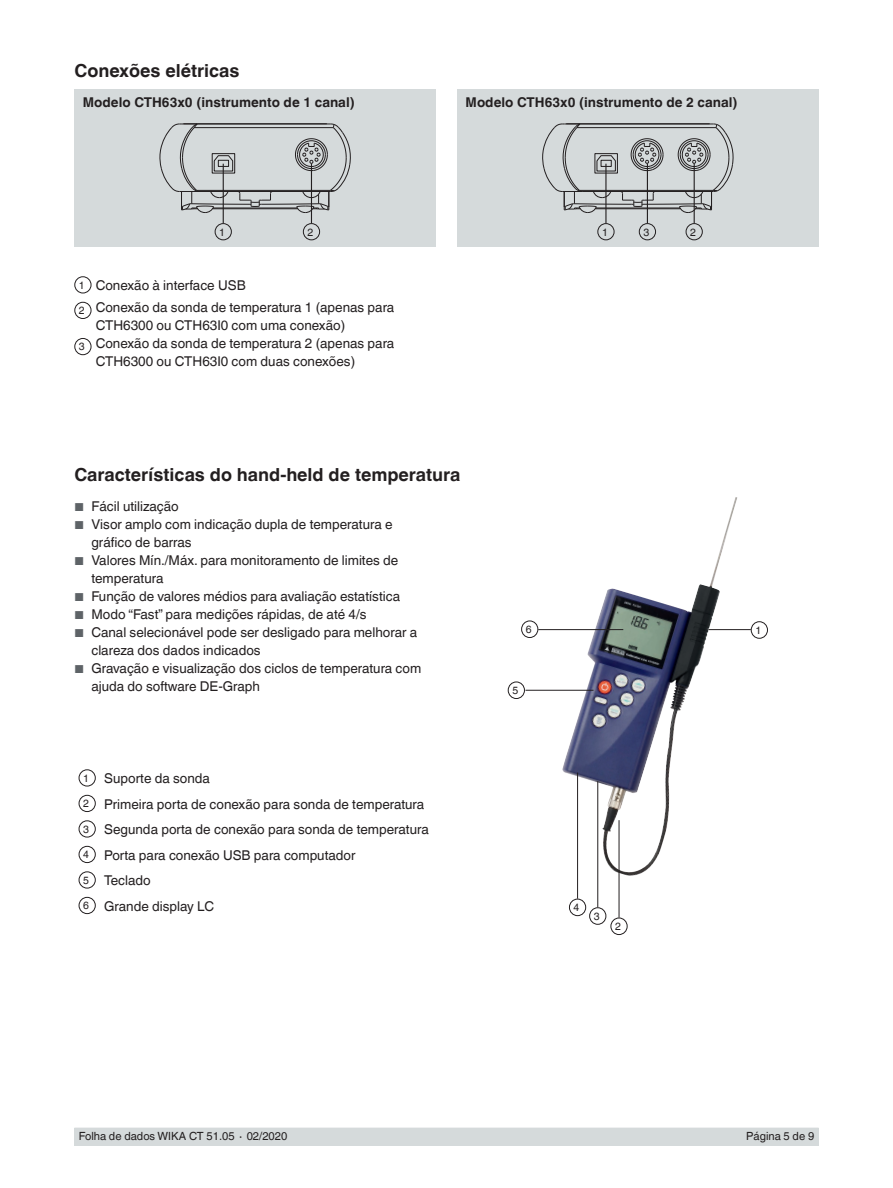
<style>
.page{position:relative;width:893px;height:1188px;background:#fff}
.page>*{position:absolute;margin:0;border:0;box-sizing:border-box;transform-origin:0 0}
.t1{font:700 18px "Helvetica World";color:#231f20}
.t2{font:13.5px/25.5px "Helvetica World";color:#231f20}
.t3{font:700 13.5px "Helvetica World";color:#231f20}
.t4{font:11.25px "Helvetica World";color:#231f20}
.t5{font:10.5px "Helvetica World";color:#231f20}
.s1{font-size:10.5px}
.s2{font-size:11.55px;color:#5e6367}
</style>
<div class="page">
<div style="left:74px;top:1128px;width:745px;height:17px;background:#d5dadb"></div>
<div style="left:74px;top:89px;width:362px;height:158px;background:#d5dadb"></div>
<div style="left:457px;top:89px;width:362px;height:158px;background:#d5dadb"></div>
<hr style="left:311px;top:164px;width:1px;height:59px;background:#231f20">
<hr style="left:223px;top:164px;width:1px;height:59px;background:#231f20">
<svg style="left:159px;top:123px;width:192px;height:90px"></svg>
<div style="left:303px;top:223px;width:17px;height:17px;border:1px solid #231f20;border-radius:50%"></div>
<div style="left:215px;top:223px;width:17px;height:17px;border:1px solid #231f20;border-radius:50%"></div>
<hr style="left:647px;top:164px;width:1px;height:59px;background:#231f20">
<hr style="left:694px;top:164px;width:1px;height:59px;background:#231f20">
<hr style="left:605px;top:164px;width:1px;height:59px;background:#231f20">
<svg style="left:542px;top:123px;width:191px;height:90px"></svg>
<div style="left:686px;top:223px;width:17px;height:17px;border:1px solid #231f20;border-radius:50%"></div>
<div style="left:639px;top:223px;width:17px;height:17px;border:1px solid #231f20;border-radius:50%"></div>
<div style="left:597px;top:223px;width:17px;height:17px;border:1px solid #231f20;border-radius:50%"></div>
<div style="left:74px;top:276px;width:17px;height:17px;border:1px solid #231f20;border-radius:50%"></div>
<div style="left:74px;top:302px;width:17px;height:17px;border:1px solid #231f20;border-radius:50%"></div>
<div style="left:74px;top:338px;width:17px;height:17px;border:1px solid #231f20;border-radius:50%"></div>
<img style="left:562px;top:497px;width:176px;height:382px">
<hr style="left:708px;top:629px;width:43px;height:1px;background:#231f20">
<hr style="left:525px;top:690px;width:68px;height:1px;background:#231f20">
<hr style="left:538px;top:629px;width:85px;height:1px;background:#231f20">
<hr style="left:619px;top:820px;width:1px;height:98px;background:#231f20">
<hr style="left:597px;top:781px;width:1px;height:126px;background:#231f20">
<hr style="left:577px;top:773px;width:1px;height:126px;background:#231f20">
<div style="left:751px;top:621px;width:17px;height:18px;border:1px solid #231f20;border-radius:50%"></div>
<div style="left:610px;top:918px;width:17px;height:17px;border:1px solid #231f20;border-radius:50%"></div>
<div style="left:589px;top:907px;width:17px;height:18px;border:1px solid #231f20;border-radius:50%"></div>
<div style="left:569px;top:899px;width:17px;height:17px;border:1px solid #231f20;border-radius:50%"></div>
<div style="left:508px;top:682px;width:17px;height:17px;border:1px solid #231f20;border-radius:50%"></div>
<div style="left:521px;top:621px;width:17px;height:17px;border:1px solid #231f20;border-radius:50%"></div>
<div style="left:79px;top:769px;width:17px;height:17px;border:1px solid #231f20;border-radius:50%"></div>
<div style="left:79px;top:795px;width:17px;height:17px;border:1px solid #231f20;border-radius:50%"></div>
<div style="left:79px;top:820px;width:17px;height:17px;border:1px solid #231f20;border-radius:50%"></div>
<div style="left:79px;top:846px;width:17px;height:17px;border:1px solid #231f20;border-radius:50%"></div>
<div style="left:79px;top:871px;width:17px;height:17px;border:1px solid #231f20;border-radius:50%"></div>
<div style="left:79px;top:897px;width:17px;height:17px;border:1px solid #231f20;border-radius:50%"></div>
<h1 class="t1" style="left:74px;top:60px;width:167px">Conexões elétricas</h1>
<p class="t3" style="left:83px;top:95px;width:273px">Modelo CTH63x0 (instrumento de 1 canal)</p>
<p class="t3" style="left:466px;top:95px;width:273px">Modelo CTH63x0 (instrumento de 2 canal)</p>
<p class="t5" style="left:219px;top:226px;width:7px">1</p>
<p class="t5" style="left:308px;top:226px;width:7px">2</p>
<p class="t5" style="left:602px;top:226px;width:7px">1</p>
<p class="t5" style="left:643px;top:226px;width:7px">3</p>
<p class="t5" style="left:690px;top:226px;width:7px">2</p>
<p class="t2" style="left:79px;top:274px;width:317px;line-height:21.9px"><span class="s1">1</span> Conexão à interface USB<br><sub>2</sub> Conexão da sonda de temperatura 1 (apenas para</p>
<p class="t2" style="left:96px;top:312px;width:251px">CTH6300 ou CTH63I0 com uma conexão)</p>
<p class="t2" style="left:79px;top:330px;width:317px"><sub>3</sub> Conexão da sonda de temperatura 2 (apenas para</p>
<p class="t2" style="left:96px;top:348px;width:261px">CTH6300 ou CTH63I0 com duas conexões)</p>
<h1 class="t1" style="left:74px;top:464px;width:387px">Características do hand-held de temperatura</h1>
<p class="t2" style="left:74px;top:494px;width:106px"><span class="s2">■</span> Fácil utilização</p>
<p class="t2" style="left:91px;top:516px;width:303px;line-height:18px;text-indent:-17px"><span class="s2">■</span> Visor amplo com indicação dupla de temperatura e gráfico de barras</p>
<p class="t2" style="left:91px;top:552px;width:308px;line-height:18px;text-indent:-17px"><span class="s2">■</span> Valores Mín./Máx. para monitoramento de limites de temperatura</p>
<p class="t2" style="left:74px;top:584px;width:327px"><span class="s2">■</span> Função de valores médios para avaliação estatística</p>
<p class="t2" style="left:74px;top:602px;width:294px"><span class="s2">■</span> Modo “Fast” para medições rápidas, de até 4/s</p>
<p class="t2" style="left:91px;top:624px;width:327px;line-height:18px;text-indent:-17px"><span class="s2">■</span> Canal selecionável pode ser desligado para melhorar a clareza dos dados indicados</p>
<p class="t2" style="left:91px;top:660px;width:331px;line-height:18px;text-indent:-17px"><span class="s2">■</span> Gravação e visualização dos ciclos de temperatura com ajuda do software DE-Graph</p>
<p class="t2" style="left:83px;top:766px;width:347px"><span class="s1">1</span> Suporte da sonda<br><span class="s1">2</span> Primeira porta de conexão para sonda de temperatura<br><span class="s1">3</span> Segunda porta de conexão para sonda de temperatura<br><span class="s1">4</span> Porta para conexão USB para computador<br><span class="s1">5</span> Teclado<br><span class="s1">6</span> Grande display LC</p>
<p class="t5" style="left:526px;top:623px;width:7px">6</p>
<p class="t5" style="left:512px;top:684px;width:7px">5</p>
<p class="t5" style="left:574px;top:901px;width:7px">4</p>
<p class="t5" style="left:594px;top:910px;width:7px">3</p>
<p class="t5" style="left:615px;top:920px;width:7px">2</p>
<p class="t5" style="left:755px;top:624px;width:7px">1</p>
<p class="t4" style="left:79px;top:1130px;width:210px">Folha de dados WIKA CT 51.05 ∙ 02/2020</p>
<p class="t4" style="left:746px;top:1130px;width:69px">Página 5 de 9</p>
</div>
